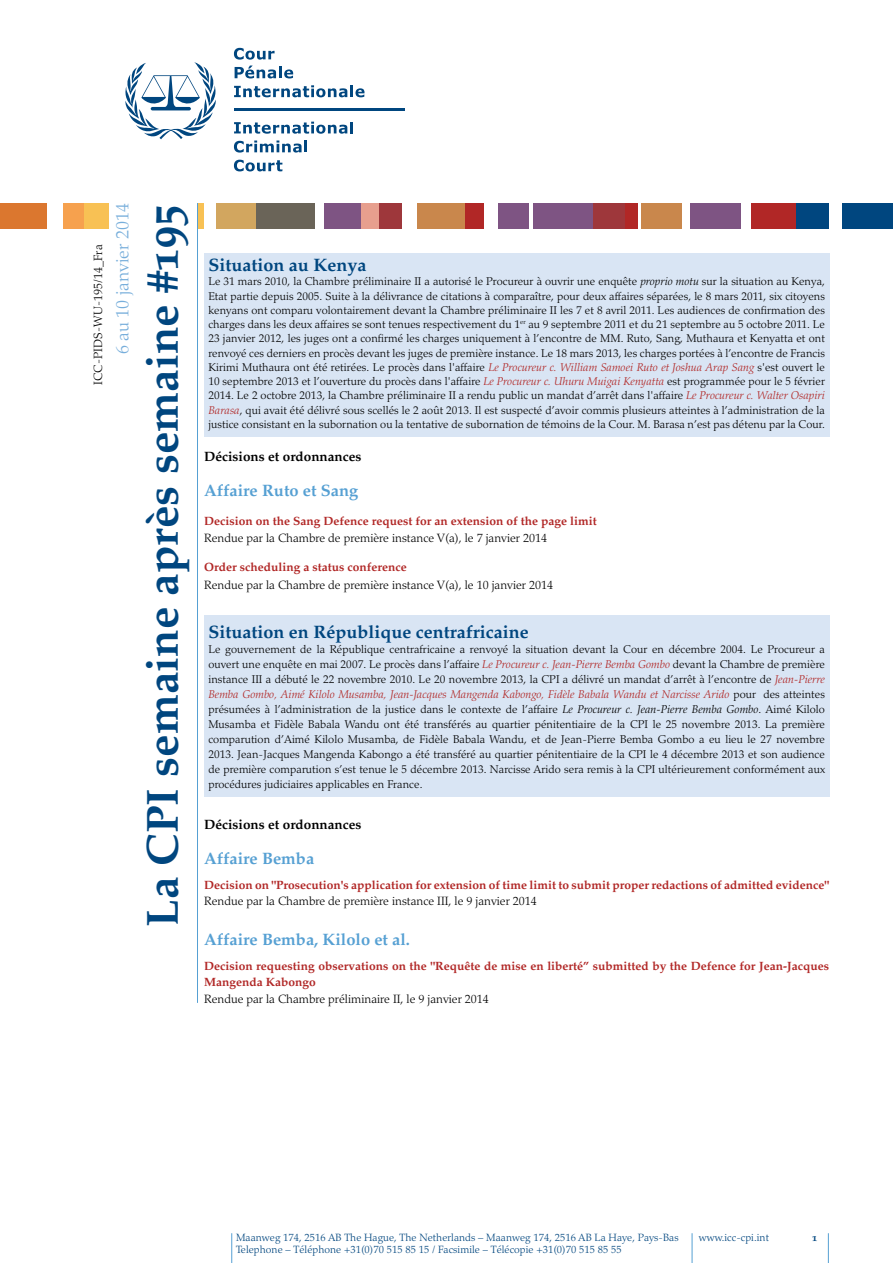
<style>
.page{position:relative;width:893px;height:1263px;background:#fff}
.page>*{position:absolute;margin:0;border:0;box-sizing:border-box;transform-origin:0 0}
.t1{font:45px "Palatino Bold Os F";color:#00467f}
.t2{font:18px "Palatino Bold Os F";color:#00467f}
.t3{font:300 18px "Palatino";color:#77aedb}
.t4{font:16.5px "Palatino Bold Os F";color:#56a0d3}
.t5{font:13.5px "Palatino Bold Os F";color:#000}
.t6{font:12px/16.5px "Palatino Bold Os F";color:#b12726}
.t7{font:300 12px "Palatino";color:#000}
.t8{font:300 11.25px/14.2px "Palatino";letter-spacing:.005em;color:#000;text-align:justify}
.t9{font:300 10.5px "Palatino";letter-spacing:.005em;color:#00467f}
.t10{font:10.5px "Palatino Bold Os F";color:#00467f}
.s1{font-style:italic}
.s2{font-style:italic;color:#b12726}
</style>
<div class="page">
<svg style="left:125px;top:62px;width:91px;height:77px"></svg>
<hr style="left:234px;top:108px;width:170px;height:2px;background:#00467f">
<svg style="left:234px;top:48px;width:41px;height:12px"></svg>
<svg style="left:235px;top:66px;width:58px;height:12px"></svg>
<svg style="left:234px;top:85px;width:130px;height:12px"></svg>
<svg style="left:234px;top:122px;width:119px;height:12px"></svg>
<svg style="left:234px;top:140px;width:73px;height:13px"></svg>
<svg style="left:234px;top:160px;width:48px;height:11px"></svg>
<hr style="left:231px;top:1233px;width:1px;height:30px;background:#56a0d3">
<hr style="left:692px;top:1233px;width:1px;height:30px;background:#56a0d3">
<hr style="left:828px;top:1233px;width:1px;height:30px;background:#56a0d3">
<div style="left:0;top:203px;width:47px;height:26px;background:#db772f"></div>
<div style="left:64px;top:203px;width:20px;height:26px;background:#f6a14e"></div>
<div style="left:84px;top:203px;width:24px;height:26px;background:#f8c154"></div>
<div style="left:593px;top:203px;width:35px;height:26px;background:#9e373b"></div>
<div style="left:625px;top:203px;width:13px;height:26px;background:#b12726"></div>
<div style="left:641px;top:203px;width:41px;height:26px;background:#c9874c"></div>
<div style="left:751px;top:203px;width:45px;height:26px;background:#b12726"></div>
<div style="left:216px;top:203px;width:40px;height:26px;background:#d2a65f"></div>
<div style="left:256px;top:203px;width:59px;height:26px;background:#6a6458"></div>
<div style="left:324px;top:203px;width:39px;height:26px;background:#7e5483"></div>
<div style="left:362px;top:203px;width:18px;height:26px;background:#e79f8e"></div>
<div style="left:379px;top:203px;width:22px;height:26px;background:#9e373b"></div>
<div style="left:417px;top:203px;width:48px;height:26px;background:#c9874c"></div>
<div style="left:465px;top:203px;width:18px;height:26px;background:#b12726"></div>
<div style="left:534px;top:203px;width:59px;height:26px;background:#7e5483"></div>
<div style="left:796px;top:203px;width:33px;height:26px;background:#00467f"></div>
<div style="left:198px;top:203px;width:6px;height:26px;background:#f8c154"></div>
<div style="left:499px;top:203px;width:30px;height:26px;background:#7e5483"></div>
<div style="left:690px;top:203px;width:51px;height:26px;background:#7e5483"></div>
<div style="left:842px;top:203px;width:51px;height:26px;background:#00467f"></div>
<hr style="left:197px;top:203px;width:1px;height:800px;background:#56a0d3">
<div style="left:204px;top:254px;width:625px;height:183px;background:#d9e5f4"></div>
<div style="left:204px;top:615px;width:625px;height:182px;background:#d9e5f4"></div>
<p class="t7" style="left:91px;top:385px;width:142px;rotate:-90deg">ICC-PIDS-WU-195/14_Fra</p>
<p class="t3" style="left:112px;top:354px;width:153px;rotate:-90deg">6 au 10 janvier 2014</p>
<p class="t1" style="left:136px;top:927px;width:725px;rotate:-90deg">La CPI semaine après semaine #195</p>
<p class="t2" style="left:208px;top:254px;width:159px">Situation au Kenya</p>
<p class="t8" style="left:208px;top:274px;width:618px">Le 31 mars 2010, la Chambre préliminaire II a autorisé le Procureur à ouvrir une enquête <span class="s1">proprio motu</span> sur la situation au Kenya, Etat partie depuis 2005. Suite à la délivrance de citations à comparaître, pour deux affaires séparées, le 8 mars 2011, six citoyens kenyans ont comparu volontairement devant la Chambre préliminaire II les 7 et 8 avril 2011. Les audiences de confirmation des charges dans les deux affaires se sont tenues respectivement du 1<sup>er</sup> au 9 septembre 2011 et du 21 septembre au 5 octobre 2011. Le 23 janvier 2012, les juges ont a confirmé les charges uniquement à l’encontre de MM. Ruto, Sang, Muthaura et Kenyatta et ont renvoyé ces derniers en procès devant les juges de première instance. Le 18 mars 2013, les charges portées à l’encontre de Francis Kirimi Muthaura ont été retirées. Le procès dans l'affaire <span class="s2">Le Procureur c. William Samoei Ruto et Joshua Arap Sang</span> s'est ouvert le 10 septembre 2013 et l’ouverture du procès dans l'affaire <span class="s2">Le Procureur c. Uhuru Muigai Kenyatta</span> est programmée pour le 5 février 2014. Le 2 octobre 2013, la Chambre préliminaire II a rendu public un mandat d’arrêt dans l'affaire <span class="s2">Le Procureur c. Walter Osapiri Barasa</span>, qui avait été délivré sous scellés le 2 août 2013. Il est suspecté d’avoir commis plusieurs atteintes à l’administration de la justice consistant en la subornation ou la tentative de subornation de témoins de la Cour. M. Barasa n’est pas détenu par la Cour.</p>
<p class="t5" style="left:204px;top:448px;width:159px">Décisions et ordonnances</p>
<p class="t4" style="left:204px;top:480px;width:156px">Affaire Ruto et Sang</p>
<p class="t6" style="left:204px;top:513px;width:394px">Decision on the Sang Defence request for an extension of the page limit</p>
<p class="t7" style="left:204px;top:530px;width:345px">Rendue par la Chambre de première instance V(a), le 7 janvier 2014</p>
<p class="t6" style="left:204px;top:559px;width:204px">Order scheduling a status conference</p>
<p class="t7" style="left:204px;top:578px;width:351px">Rendue par la Chambre de première instance V(a), le 10 janvier 2014</p>
<p class="t2" style="left:208px;top:621px;width:322px">Situation en République centrafricaine</p>
<p class="t8" style="left:208px;top:641px;width:618px;line-height:15px">Le gouvernement de la République centrafricaine a renvoyé la situation devant la Cour en décembre 2004. Le Procureur a ouvert une enquête en mai 2007. Le procès dans l’affaire <span class="s2">Le Procureur c. Jean-Pierre Bemba Gombo</span> devant la Chambre de première instance III a débuté le 22 novembre 2010. Le 20 novembre 2013, la CPI a délivré un mandat d’arrêt à l’encontre de <span class="s2">Jean-Pierre Bemba Gombo, Aimé Kilolo Musamba, Jean-Jacques Mangenda Kabongo, Fidèle Babala Wandu et Narcisse Arido</span> pour des atteintes présumées à l’administration de la justice dans le contexte de l’affaire <span class="s1">Le Procureur c. Jean-Pierre Bemba Gombo</span>. Aimé Kilolo Musamba et Fidèle Babala Wandu ont été transférés au quartier pénitentiaire de la CPI le 25 novembre 2013. La première comparution d’Aimé Kilolo Musamba, de Fidèle Babala Wandu, et de Jean-Pierre Bemba Gombo a eu lieu le 27 novembre 2013. Jean-Jacques Mangenda Kabongo a été transféré au quartier pénitentiaire de la CPI le 4 décembre 2013 et son audience de première comparution s’est tenue le 5 décembre 2013. Narcisse Arido sera remis à la CPI ultérieurement conformément aux procédures judiciaires applicables en France.</p>
<p class="t5" style="left:204px;top:816px;width:159px">Décisions et ordonnances</p>
<p class="t4" style="left:204px;top:848px;width:112px">Affaire Bemba</p>
<p class="t6" style="left:204px;top:877px;width:627px">Decision on "Prosecution's application for extension of time limit to submit proper redactions of admitted evidence"</p>
<p class="t7" style="left:204px;top:894px;width:334px">Rendue par la Chambre de première instance III, le 9 janvier 2014</p>
<p class="t4" style="left:204px;top:929px;width:207px">Affaire Bemba, Kilolo et al.</p>
<p class="t6" style="left:204px;top:957px;width:626px">Decision requesting observations on the "Requête de mise en liberté” submitted by the Defence for Jean-Jacques<br>Mangenda Kabongo</p>
<p class="t7" style="left:204px;top:991px;width:286px">Rendue par la Chambre préliminaire II, le 9 janvier 2014</p>
<p class="t9" style="left:236px;top:1231px;width:444px">Maanweg 174, 2516 AB The Hague, The Netherlands – Maanweg 174, 2516 AB La Haye, Pays-Bas</p>
<p class="t9" style="left:236px;top:1244px;width:387px">Telephone – Téléphone +31(0)70 515 85 15 / Facsimile – Télécopie +31(0)70 515 85 55</p>
<p class="t9" style="left:699px;top:1231px;width:72px">www.icc-cpi.int</p>
<p class="t10" style="left:812px;top:1231px;width:7px">1</p>
</div>
